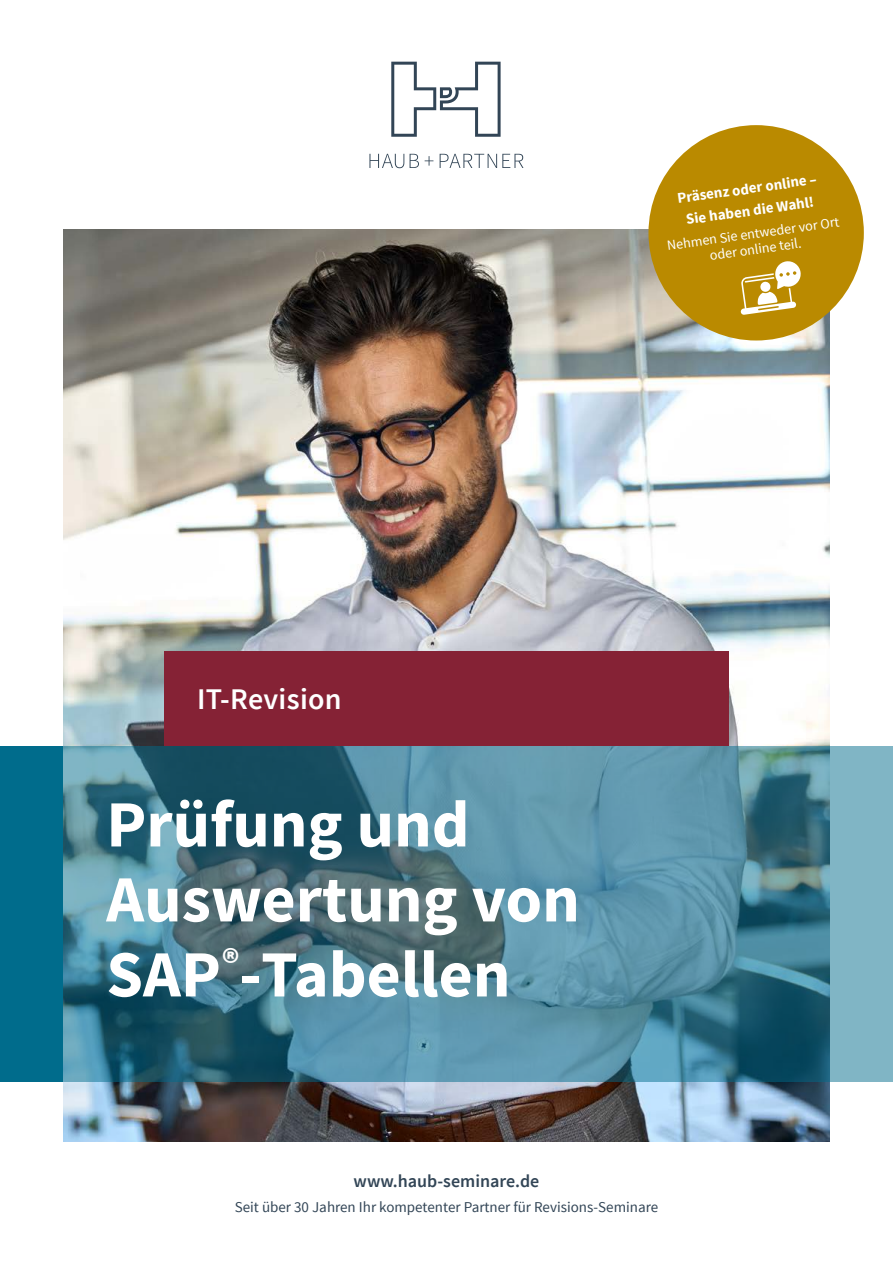
<style>
.page{position:relative;width:893px;height:1263px;background:#fff}
.page>*{position:absolute;margin:0;border:0;box-sizing:border-box;transform-origin:0 0}
.t1{font:700 66px/75px "Source Sans Pro";color:#fff}
.t2{font:600 30px "Source Sans Pro";letter-spacing:.01em;color:#fff}
.t3{font:600 18px "Source Sans Pro";color:#324556}
.t4{font:15px "Source Sans Pro";color:#324556}
.t5{font:700 14.85px/22px "Source Sans Pro";color:#fff;text-align:center}
.t6{font:14.1px/15.8px "Source Sans Pro";color:#fff;text-align:center}
</style>
<div class="page">
<div style="left:0;top:746px;width:77px;height:335px;background:#006c8c"></div>
<img style="left:64px;top:230px;width:765px;height:911px">
<svg style="left:63px;top:746px;width:830px;height:335px;background:#4e8395"></svg>
<div style="left:164px;top:651px;width:565px;height:95px;background:#852235"></div>
<svg style="left:391px;top:62px;width:110px;height:75px"></svg>
<svg style="left:369px;top:154px;width:35px;height:14px"></svg>
<svg style="left:410px;top:154px;width:9px;height:14px"></svg>
<svg style="left:425px;top:156px;width:8px;height:10px"></svg>
<svg style="left:440px;top:154px;width:83px;height:14px"></svg>
<div style="left:648px;top:125px;width:216px;height:215px;background:#ba8a00;border-radius:50%"></div>
<svg style="left:741px;top:261px;width:60px;height:54px"></svg>
<p class="t5" style="left:676px;top:188px;width:142px;rotate:-8deg">Präsenz oder online –<br>Sie haben die Wahl!</p>
<p class="t6" style="left:666px;top:238px;width:175px;rotate:-8deg">Nehmen Sie entweder vor Ort oder online teil.</p>
<h2 class="t2" style="left:197px;top:680px;width:146px">IT-Revision</h2>
<h1 class="t1" style="left:106px;top:789px;width:475px">Prüfung und<br>Auswertung von<br>SAP<sup>®</sup>-Tabellen</h1>
<p class="t3" style="left:354px;top:1169px;width:187px">www.haub-seminare.de</p>
<p class="t4" style="left:235px;top:1198px;width:425px">Seit über 30 Jahren Ihr kompetenter Partner für Revisions-Seminare</p>
</div>
